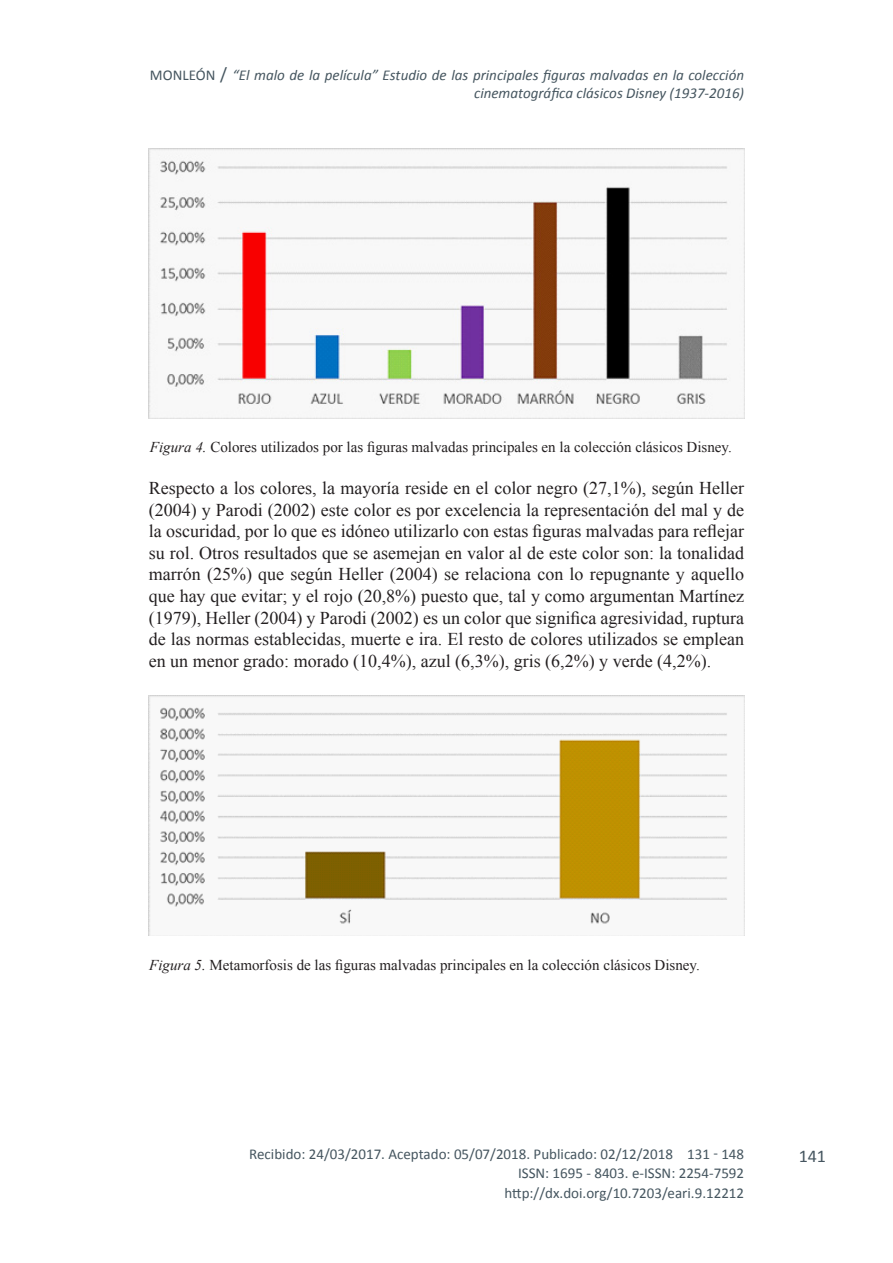
<style>
.page{position:relative;width:893px;height:1263px;background:#fff}
.page>*{position:absolute;margin:0;border:0;box-sizing:border-box;transform-origin:0 0}
.texto_normal{font:18px/21.6px "Times New Roman";color:#231f20;text-align:justify}
.t1{font:18px "Calibri";color:#45555f}
.Pies_foto{font:15px "Times New Roman";color:#231f20}
.Cabacera_derecha{font:italic 15px/18px "Calibri";color:#45555f;text-align:right}
.Publicacion{font:15px "Calibri";color:#45555f}
.DOI_derecha{font:15px "Calibri";color:#45555f}
.s1{font-style:normal}
.s2{font-style:normal;font-size:18px}
.s3{font-style:italic}
</style>
<div class="page">
<img style="left:149px;top:149px;width:595px;height:269px">
<img style="left:149px;top:696px;width:595px;height:240px">
<p class="Cabacera_derecha" style="left:150px;top:65px;width:596px"><span class="s1">MONLEÓN</span> <span class="s2">/</span> “El malo de la película” Estudio de las principales figuras malvadas en la colección cinematográfica clásicos Disney (1937-2016)</p>
<p class="Pies_foto" style="left:150px;top:436px;width:583px"><span class="s3">Figura 4.</span> Colores utilizados por las figuras malvadas principales en la colección clásicos Disney.</p>
<p class="texto_normal" style="left:149px;top:477px;width:597px">Respecto a los colores, la mayoría reside en el color negro (27,1%), según Heller (2004) y Parodi (2002) este color es por excelencia la representación del mal y de la oscuridad, por lo que es idóneo utilizarlo con estas figuras malvadas para reflejar su rol. Otros resultados que se asemejan en valor al de este color son: la tonalidad marrón (25%) que según Heller (2004) se relaciona con lo repugnante y aquello que hay que evitar; y el rojo (20,8%) puesto que, tal y como argumentan Martínez (1979), Heller (2004) y Parodi (2002) es un color que significa agresividad, ruptura de las normas establecidas, muerte e ira. El resto de colores utilizados se emplean en un menor grado: morado (10,4%), azul (6,3%), gris (6,2%) y verde (4,2%).</p>
<p class="Pies_foto" style="left:149px;top:954px;width:552px"><span class="s3">Figura 5.</span> Metamorfosis de las figuras malvadas principales en la colección clásicos Disney.</p>
<p class="Publicacion" style="left:249px;top:1145px;width:425px">Recibido: 24/03/2017. Aceptado: 05/07/2018. Publicado: 02/12/2018</p>
<p class="Publicacion" style="left:687px;top:1145px;width:58px">131 - 148</p>
<p class="DOI_derecha" style="left:504px;top:1183px;width:241px">http://dx.doi.org/10.7203/eari.9.12212</p>
<p class="Publicacion" style="left:518px;top:1163px;width:228px">ISSN: 1695 - 8403. e-ISSN: 2254-7592</p>
<p class="t1" style="left:799px;top:1144px;width:29px">141</p>
</div>
